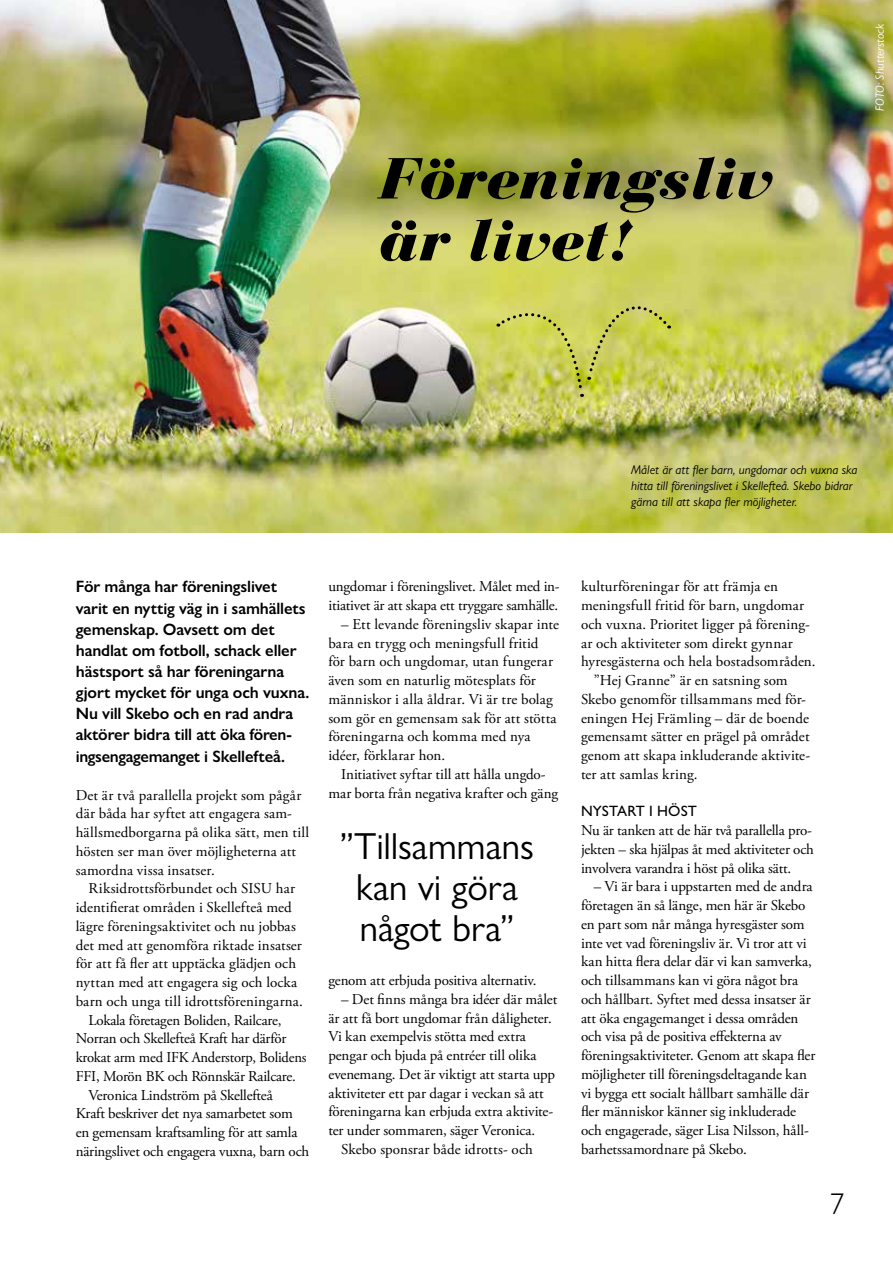
<style>
.page{position:relative;width:893px;height:1263px;background:#fff}
.page>*{position:absolute;margin:0;border:0;box-sizing:border-box;transform-origin:0 0}
.t1{font:italic 900 57.3px/61.9px "Bauer Bodoni Std";letter-spacing:-.01em;color:#000;scale:1.07 1}
.t2{font:37.8px/41px "Gill Sans Nova";letter-spacing:-.005em;color:#000;text-align:center}
.t3{font:300 30.15px "Gill Sans Nova";color:#000;scale:.94 1}
.t4{font:600 16.5px/21.1px "Gill Sans Nova";letter-spacing:-.01em;color:#000}
.t5{font:15px/18.8px "Adobe Garamond Pro";color:#000}
.t6{font:500 15px "Gill Sans Nova";letter-spacing:.01em;color:#000}
.t7{font:italic 12.75px/15.8px "Gill Sans Nova";color:#000}
.t8{font:italic 12px "Gill Sans Nova";color:#fff}
</style>
<div class="page">
<img style="left:0;top:0;width:893px;height:533px">
<svg style="left:498px;top:279px;width:172px;height:118px;background:#cacd59"></svg>
<h1 class="t1" style="left:378px;top:147px;width:370px">Föreningsliv är livet!</h1>
<p class="t8" style="left:872px;top:111px;width:88px;rotate:-90deg">FOTO: Shutterstock</p>
<p class="t7" style="left:631px;top:462px;width:228px">Målet är att fler barn, ungdomar och vuxna ska hitta till föreningslivet i Skellefteå. Skebo bidrar gärna till att skapa fler möjligheter.</p>
<p class="t4" style="left:76px;top:576px;width:235px">För många har föreningslivet varit en nyttig väg in i samhällets gemenskap. Oavsett om det handlat om fotboll, schack eller hästsport så har föreningarna gjort mycket för unga och vuxna.<br>Nu vill Skebo och en rad andra aktörer bidra till att öka fören&shy;ingsengagemanget i Skellefteå.</p>
<p class="t5" style="left:76px;top:786px;width:235px">Det är två parallella projekt som pågår där båda har syftet att engagera sam&shy;hällsmedborgarna på olika sätt, men till hösten ser man över möjligheterna att samordna vissa insatser.</p>
<p class="t5" style="left:88px;top:880px;width:208px">Riksidrottsförbundet och SISU har</p>
<p class="t5" style="left:76px;top:898px;width:218px">identifierat områden i Skellefteå med</p>
<p class="t5" style="left:76px;top:917px;width:222px">lägre föreningsaktivitet och nu jobbas</p>
<p class="t5" style="left:76px;top:936px;width:228px">det med att genomföra riktade insatser</p>
<p class="t5" style="left:76px;top:955px;width:222px">för att få fler att upptäcka glädjen och</p>
<p class="t5" style="left:76px;top:973px;width:223px">nyttan med att engagera sig och locka</p>
<p class="t5" style="left:76px;top:992px;width:229px">barn och unga till idrottsföreningarna.</p>
<p class="t5" style="left:89px;top:1011px;width:194px">Lokala företagen Boliden, Railcare,</p>
<p class="t5" style="left:76px;top:1030px;width:212px">Norran och Skellefteå Kraft har därför</p>
<p class="t5" style="left:76px;top:1048px;width:232px">krokat arm med IFK Anderstorp, Bolidens</p>
<p class="t5" style="left:76px;top:1067px;width:222px">FFI, Morön BK och Rönnskär Railcare.</p>
<p class="t5" style="left:89px;top:1086px;width:186px">Veronica Lindström på Skellefteå</p>
<p class="t5" style="left:76px;top:1105px;width:219px">Kraft beskriver det nya samarbetet som</p>
<p class="t5" style="left:76px;top:1123px;width:223px">en gemensam kraftsamling för att samla</p>
<p class="t5" style="left:76px;top:1142px;width:235px">näringslivet och engagera vuxna, barn och</p>
<p class="t5" style="left:328px;top:578px;width:233px">ungdomar i föreningslivet. Målet med in&shy;itiativet är att skapa ett tryggare samhälle.</p>
<p class="t5" style="left:328px;top:615px;width:232px;text-indent:13px">– Ett levande föreningsliv skapar inte bara en trygg och meningsfull fritid<br>för barn och ungdomar, utan fungerar även som en naturlig mötesplats för människor i alla åldrar. Vi är tre bolag som gör en gemensam sak för att stötta föreningarna och komma med nya idéer, förklarar hon.</p>
<p class="t5" style="left:328px;top:765px;width:231px;text-align:center">Initiativet syftar till att hålla ungdo&shy;mar borta från negativa krafter och gäng</p>
<h2 class="t2" style="left:340px;top:825px;width:196px">”Tillsammans kan vi göra något bra”</h2>
<p class="t5" style="left:328px;top:971px;width:210px">genom att erbjuda positiva alternativ.</p>
<p class="t5" style="left:341px;top:990px;width:218px">– Det finns många bra idéer där målet</p>
<p class="t5" style="left:328px;top:1009px;width:225px">är att få bort ungdomar från dåligheter.</p>
<p class="t5" style="left:328px;top:1028px;width:199px">Vi kan exempelvis stötta med extra</p>
<p class="t5" style="left:328px;top:1046px;width:210px">pengar och bjuda på entréer till olika</p>
<p class="t5" style="left:328px;top:1065px;width:228px">evenemang. Det är viktigt att starta upp</p>
<p class="t5" style="left:328px;top:1084px;width:217px">aktiviteter ett par dagar i veckan så att</p>
<p class="t5" style="left:328px;top:1103px;width:226px">föreningarna kan erbjuda extra aktivite-</p>
<p class="t5" style="left:328px;top:1121px;width:208px">ter under sommaren, säger Veronica.</p>
<p class="t5" style="left:341px;top:1140px;width:193px">Skebo sponsrar både idrotts- och</p>
<p class="t5" style="left:581px;top:578px;width:198px">kulturföreningar för att främja en</p>
<p class="t5" style="left:581px;top:596px;width:225px">meningsfull fritid för barn, ungdomar</p>
<p class="t5" style="left:581px;top:615px;width:230px">och vuxna. Prioritet ligger på förening-</p>
<p class="t5" style="left:581px;top:634px;width:213px">ar och aktiviteter som direkt gynnar</p>
<p class="t5" style="left:581px;top:653px;width:236px">hyresgästerna och hela bostadsområden.</p>
<p class="t5" style="left:594px;top:671px;width:195px">”Hej Granne” är en satsning som</p>
<p class="t5" style="left:581px;top:690px;width:226px">Skebo genomför tillsammans med för-</p>
<p class="t5" style="left:581px;top:709px;width:229px">eningen Hej Främling – där de boende</p>
<p class="t5" style="left:581px;top:728px;width:230px">gemensamt sätter en prägel på området</p>
<p class="t5" style="left:581px;top:746px;width:231px">genom att skapa inkluderande aktivite-</p>
<p class="t5" style="left:581px;top:765px;width:118px">ter att samlas kring.</p>
<p class="t6" style="left:581px;top:802px;width:118px">NYSTART I HÖST</p>
<p class="t5" style="left:581px;top:821px;width:234px">Nu är tanken att de här två parallella pro&shy;jekten – ska hjälpas åt med aktiviteter och involvera varandra i höst på olika sätt.</p>
<p class="t5" style="left:581px;top:878px;width:236px;text-indent:13px">– Vi är bara i uppstarten med de andra företagen än så länge, men här är Skebo en part som når många hyresgäster som inte vet vad föreningsliv är. Vi tror att vi kan hitta flera delar där vi kan samverka, och tillsammans kan vi göra något bra och hållbart. Syftet med dessa insatser är att öka engagemanget i dessa områden och visa på de positiva effekterna av föreningsaktiviteter. Genom att skapa fler möjligheter till föreningsdeltagande kan vi bygga ett socialt hållbart samhälle där fler människor känner sig inkluderade och engagerade, säger Lisa Nilsson, håll&shy;barhetssamordnare på Skebo.</p>
<h3 class="t3" style="left:830px;top:1185px;width:16px">7</h3>
</div>
